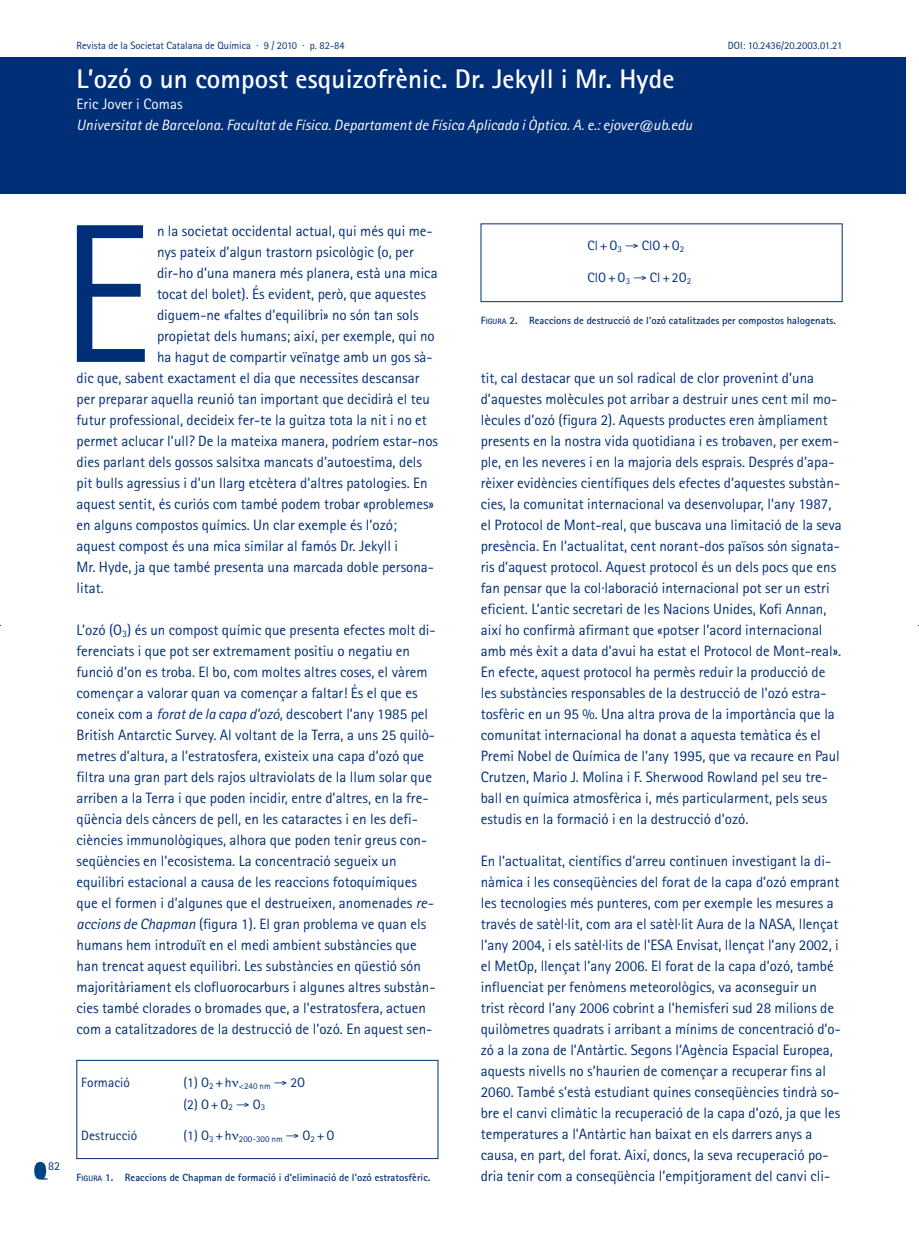
<style>
.page{position:relative;width:919px;height:1251px;background:#fff}
.page>*{position:absolute;margin:0;border:0;box-sizing:border-box;transform-origin:0 0}
.t1{font:198px "Rotis Sans Serif";color:#002e77}
.t2{font:700 27px "Rotis Sans Serif";letter-spacing:.005em;color:#fff}
.t3{font:15px/21px "Rotis Sans Serif";color:#002e77}
.t4{font:italic 15px "Rotis Sans Serif";letter-spacing:.005em;color:#fff}
.t5{font:15px "Rotis Sans Serif";letter-spacing:.005em;color:#fff}
.t6{font:13.5px/21.6px "Rotis Sans Serif";letter-spacing:.005em;color:#002e77}
.t7{font:12px "Rotis Sans Serif";color:#002e77}
.t8{font:700 10.5px "Rotis Sans Serif";letter-spacing:.005em;color:#002e77}
.t9{font:10.5px "Rotis Sans Serif";color:#002e77}
.t10{font:8.85px "Rotis Sans Serif";letter-spacing:.005em;color:#002e77}
.s1{font-style:italic}
.s2{font-size:7.8px}
</style>
<div class="page">
<div style="left:0;top:58px;width:906px;height:136px;background:#002e77"></div>
<svg style="left:34px;top:1162px;width:13px;height:17px"></svg>
<div style="left:77px;top:1060px;width:361px;height:99px;border:1px solid #002e77"></div>
<div style="left:480px;top:224px;width:362px;height:78px;border:1px solid #002e77"></div>
<p class="t9" style="left:77px;top:42px;width:269px">Revista de la Societat Catalana de Química · 9 / 2010 · p. 82-84</p>
<p class="t9" style="left:727px;top:42px;width:116px">DOI: 10.2436/20.2003.01.21</p>
<h2 class="t2" style="left:77px;top:70px;width:599px">L’ozó o un compost esquizofrènic. Dr. Jekyll i Mr. Hyde</h2>
<p class="t5" style="left:77px;top:99px;width:107px">Eric Jover i Comas</p>
<p class="t4" style="left:77px;top:120px;width:617px">Universitat de Barcelona. Facultat de Física. Departament de Física Aplicada i Òptica. A. e.: ejover@ub.edu</p>
<p class="t7" style="left:48px;top:1162px;width:14px">82</p>
<h1 class="t1" style="left:60px;top:225px;width:93px">E</h1>
<p class="t3" style="left:157px;top:222px;width:277px">n la societat occidental actual, qui més qui me-</p>
<p class="t3" style="left:157px;top:243px;width:258px">nys pateix d’algun trastorn psicològic (o, per</p>
<p class="t3" style="left:157px;top:264px;width:282px">dir-ho d’una manera més planera, està una mica</p>
<p class="t3" style="left:157px;top:285px;width:270px">tocat del bolet). És evident, però, que aquestes</p>
<p class="t3" style="left:157px;top:306px;width:263px">diguem-ne «faltes d’equilibri» no són tan sols</p>
<p class="t3" style="left:157px;top:327px;width:279px">propietat dels humans; així, per exemple, qui no</p>
<p class="t3" style="left:157px;top:348px;width:277px">ha hagut de compartir veïnatge amb un gos sà-</p>
<p class="t3" style="left:77px;top:369px;width:344px">dic que, sabent exactament el dia que necessites descansar</p>
<p class="t3" style="left:77px;top:390px;width:355px">per preparar aquella reunió tan important que decidirà el teu</p>
<p class="t3" style="left:77px;top:411px;width:352px">futur professional, decideix fer-te la guitza tota la nit i no et</p>
<p class="t3" style="left:77px;top:432px;width:363px">permet aclucar l’ull? De la mateixa manera, podríem estar-nos</p>
<p class="t3" style="left:77px;top:453px;width:347px">dies parlant dels gossos salsitxa mancats d’autoestima, dels</p>
<p class="t3" style="left:77px;top:474px;width:352px">pit bulls agressius i d’un llarg etcètera d’altres patologies. En</p>
<p class="t3" style="left:77px;top:495px;width:359px">aquest sentit, és curiós com també podem trobar «problemes»</p>
<p class="t3" style="left:77px;top:516px;width:322px">en alguns compostos químics. Un clar exemple és l’ozó;</p>
<p class="t3" style="left:77px;top:537px;width:323px">aquest compost és una mica similar al famós Dr. Jekyll i</p>
<p class="t3" style="left:77px;top:558px;width:359px">Mr. Hyde, ja que també presenta una marcada doble persona-</p>
<p class="t3" style="left:77px;top:579px;width:29px">litat.</p>
<p class="t3" style="left:77px;top:621px;width:360px">L’ozó (O<sub>3</sub>) és un compost químic que presenta efectes molt di&shy;ferenciats i que pot ser extremament positiu o negatiu en funció d’on es troba. El bo, com moltes altres coses, el vàrem començar a valorar quan va començar a faltar! És el que es coneix com a <span class="s1">forat de la capa d’ozó</span>, descobert l’any 1985 pel British Antarctic Survey. Al voltant de la Terra, a uns 25 quilò&shy;metres d’altura, a l’estratosfera, existeix una capa d’ozó que filtra una gran part dels rajos ultraviolats de la llum solar que arriben a la Terra i que poden incidir, entre d’altres, en la fre&shy;qüència dels càncers de pell, en les cataractes i en les defi&shy;ciències immunològiques, alhora que poden tenir greus con&shy;seqüències en l’ecosistema. La concentració segueix un equilibri estacional a causa de les reaccions fotoquímiques que el formen i d’algunes que el destrueixen, anomenades <span class="s1">re&shy;accions de Chapman</span> (figura 1). El gran problema ve quan els humans hem introduït en el medi ambient substàncies que han trencat aquest equilibri. Les substàncies en qüestió són majoritàriament els clofluorocarburs i algunes altres substàn&shy;cies també clorades o bromades que, a l’estratosfera, actuen com a catalitzadores de la destrucció de l’ozó. En aquest sen-</p>
<p class="t6" style="left:81px;top:1073px;width:50px">Formació</p>
<p class="t6" style="left:183px;top:1073px;width:123px">(1) O<sub>2</sub> +h <sub>&lt;240</sub> <sub>nm</sub> → 2O (2) O + O<sub>2</sub> → O<sub>3</sub></p>
<p class="t6" style="left:81px;top:1126px;width:58px">Destrucció</p>
<p class="t10" style="left:183px;top:1135px;width:152px"><sup>(1)</sup> <sup>O</sup>3 <sup>+</sup> <sup>h</sup> 200-300 nm → <sup>O</sup>2 <sup>+</sup> <sup>O</sup></p>
<p class="t8" style="left:77px;top:1174px;width:355px">F<span class="s2">IGURA</span> 1. Reaccions de Chapman de formació i d’eliminació de l’ozó estratosfèric.</p>
<p class="t6" style="left:587px;top:236px;width:98px">Cl + O<sub>3</sub> → ClO + O<sub>2</sub></p>
<p class="t6" style="left:587px;top:268px;width:105px">ClO + O<sub>3</sub> → Cl + 2O<sub>2</sub></p>
<p class="t8" style="left:480px;top:317px;width:356px">F<span class="s2">IGURA</span> 2. Reaccions de destrucció de l’ozó catalitzades per compostos halogenats.</p>
<p class="t3" style="left:480px;top:369px;width:362px">tit, cal destacar que un sol radical de clor provenint d’una d’aquestes molècules pot arribar a destruir unes cent mil mo&shy;lècules d’ozó (figura 2). Aquests productes eren àmpliament presents en la nostra vida quotidiana i es trobaven, per exem&shy;ple, en les neveres i en la majoria dels esprais. Després d’apa&shy;rèixer evidències científiques dels efectes d’aquestes substàn&shy;cies, la comunitat internacional va desenvolupar, l’any 1987, el Protocol de Mont-real, que buscava una limitació de la seva presència. En l’actualitat, cent norant-dos països són signata&shy;ris d’aquest protocol. Aquest protocol és un dels pocs que ens fan pensar que la col·laboració internacional pot ser un estri eficient. L’antic secretari de les Nacions Unides, Kofi Annan, així ho confirmà afirmant que «potser l’acord internacional amb més èxit a data d’avui ha estat el Protocol de Mont-real».<br>En efecte, aquest protocol ha permès reduir la producció de les substàncies responsables de la destrucció de l’ozó estra&shy;tosfèric en un 95 %. Una altra prova de la importància que la comunitat internacional ha donat a aquesta temàtica és el Premi Nobel de Química de l’any 1995, que va recaure en Paul Crutzen, Mario J. Molina i F. Sherwood Rowland pel seu tre&shy;ball en química atmosfèrica i, més particularment, pels seus estudis en la formació i en la destrucció d’ozó.</p>
<p class="t3" style="left:480px;top:852px;width:361px">En l’actualitat, científics d’arreu continuen investigant la di&shy;nàmica i les conseqüències del forat de la capa d’ozó emprant les tecnologies més punteres, com per exemple les mesures a través de satèl·lit, com ara el satèl·lit Aura de la NASA, llençat l’any 2004, i els satèl·lits de l’ESA Envisat, llençat l’any 2002, i el MetOp, llençat l’any 2006. El forat de la capa d’ozó, també influenciat per fenòmens meteorològics, va aconseguir un trist rècord l’any 2006 cobrint a l’hemisferi sud 28 milions de quilòmetres quadrats i arribant a mínims de concentració d’o&shy;zó a la zona de l’Antàrtic. Segons l’Agència Espacial Europea, aquests nivells no s’haurien de començar a recuperar fins al 2060. També s’està estudiant quines conseqüències tindrà so&shy;bre el canvi climàtic la recuperació de la capa d’ozó, ja que les temperatures a l’Antàrtic han baixat en els darrers anys a causa, en part, del forat. Així, doncs, la seva recuperació po&shy;dria tenir com a conseqüència l’empitjorament del canvi cli-</p>
</div>
